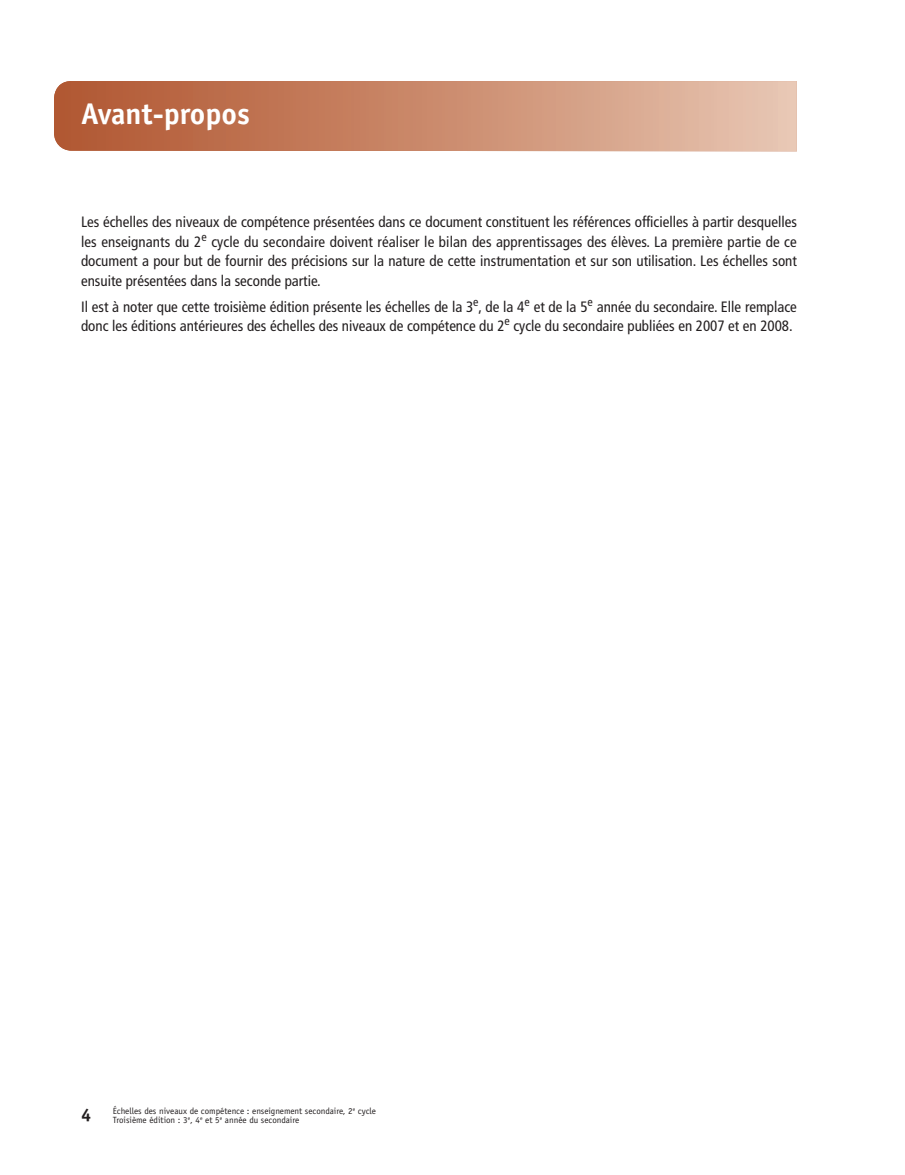
<style>
.page{position:relative;width:905px;height:1175px;background:#fff}
.page>*{position:absolute;margin:0;border:0;box-sizing:border-box;transform-origin:0 0}
.t1{font:700 30px "Officina Sans";color:#fff}
.t2{font:condensed 15px/19.5px "Frutiger";color:#231f20;text-align:justify}
.t3{font:9px/9px "Officina Sans";color:#231f20}
.s1{font-weight:700;font-size:18px}
</style>
<div class="page">
<svg style="left:54px;top:81px;width:742px;height:70px;background:#cb8c6e"></svg>
<h1 class="t1" style="left:81px;top:102px;width:170px">Avant-propos</h1>
<p class="t2" style="left:81px;top:213px;width:717px">Les échelles des niveaux de compétence présentées dans ce document constituent les références officielles à partir desquelles les enseignants du 2<sup>e</sup> cycle du secondaire doivent réaliser le bilan des apprentissages des élèves. La première partie de ce document a pour but de fournir des précisions sur la nature de cette instrumentation et sur son utilisation. Les échelles sont ensuite présentées dans la seconde partie.</p>
<p class="t2" style="left:81px;top:298px;width:717px">Il est à noter que cette troisième édition présente les échelles de la 3<sup>e</sup>, de la 4<sup>e</sup> et de la 5<sup>e</sup> année du secondaire. Elle remplace donc les éditions antérieures des échelles des niveaux de compétence du 2<sup>e</sup> cycle du secondaire publiées en 2007 et en 2008.</p>
<p class="t3" style="left:113px;top:1107px;width:265px;text-indent:-32px"><span class="s1">4</span> Échelles des niveaux de compétence : enseignement secondaire, 2<sup>e</sup> cycle<br>Troisième édition : 3<sup>e</sup>, 4<sup>e</sup> et 5<sup>e</sup> année du secondaire</p>
</div>
